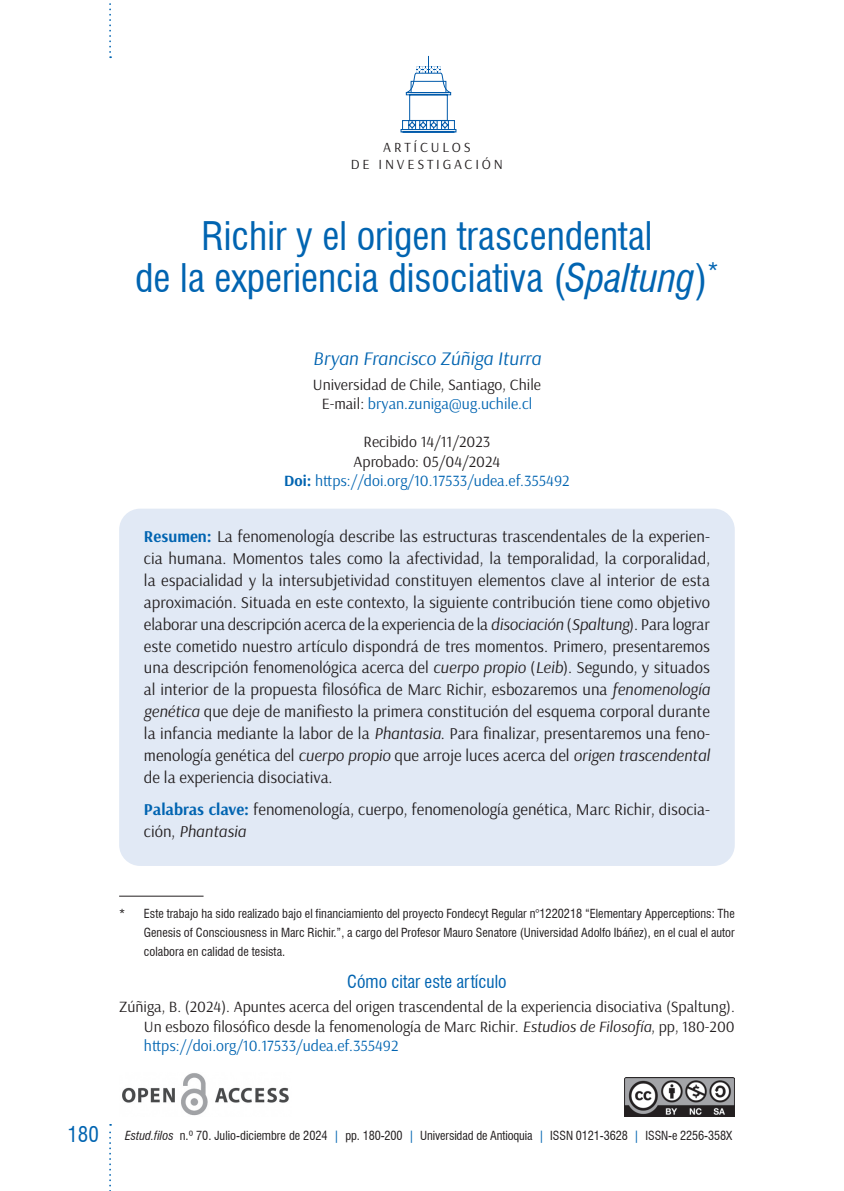
<style>
.page{position:relative;width:844px;height:1191px;background:#fff}
.page>*{position:absolute;margin:0;border:0;box-sizing:border-box;transform-origin:0 0}
.t1{font:condensed 38.5px/42px "Swiss 721 BT";color:#0164b1;text-align:center}
.t2{font:italic 19.25px "Arsenal";color:#0164b1}
.t3{font:condensed 17.5px "Swiss 721 BT";color:#0164b1}
.t4{font:16.62px/21.9px "Arsenal";color:#231f20;text-align:justify}
.t5{font:15.75px/19.2px "Arsenal";color:#231f20;text-align:justify}
.t6{font:15.75px/19.2px "Arsenal";color:#0164b1;text-align:center}
.t7{font:14px/17.5px "Arsenal";letter-spacing:.2em;color:#231f20;text-align:center}
.t8{font:condensed 12.25px/19.2px "Swiss 721 BT";color:#231f20;text-align:justify}
.s1{font-style:italic}
.s2{color:#0164b1}
.s3{color:#231f20}
.s4{font-weight:700}
.s5{font-weight:700;color:#0164b1}
.s6{font-size:21px;color:#0164b1}
</style>
<div class="page">
<svg style="left:109px;top:1124px;width:2px;height:67px"></svg>
<svg style="left:109px;top:3px;width:2px;height:55px"></svg>
<div style="left:119px;top:508px;width:615px;height:358px;background:#e1e9f5;border-radius:21px"></div>
<img style="left:624px;top:1078px;width:110px;height:38px">
<img style="left:122px;top:1073px;width:167px;height:43px">
<svg style="left:400px;top:56px;width:56px;height:76px"></svg>
<hr style="left:119px;top:895px;width:84px;height:1px;background:#231f20">
<p class="t7" style="left:351px;top:139px;width:154px">ARTÍCULOS<br>DE INVESTIGACIÓN</p>
<h1 class="t1" style="left:135px;top:215px;width:584px">Richir y el origen trascendental<br>de la experiencia disociativa (<span class="s1">Spaltung</span>)<sup>*</sup></h1>
<p class="t2" style="left:313px;top:347px;width:229px">Bryan Francisco Zúñiga Iturra</p>
<p class="t5" style="left:313px;top:375px;width:229px;text-align:center">Universidad de Chile, Santiago, Chile<br>E-mail: <span class="s2">bryan.zuniga@ug.uchile.cl</span></p>
<p class="t6" style="left:284px;top:432px;width:287px"><span class="s3">Recibido 14/11/2023<br>Aprobado: 05/04/2024<br></span><span class="s4">Doi:</span> https://doi.org/10.17533/udea.ef.355492</p>
<p class="t4" style="left:144px;top:526px;width:567px"><span class="s5">Resumen:</span> La fenomenología describe las estructuras trascendentales de la experien&shy;cia humana. Momentos tales como la afectividad, la temporalidad, la corporalidad, la espacialidad y la intersubjetividad constituyen elementos clave al interior de esta aproximación. Situada en este contexto, la siguiente contribución tiene como objetivo elaborar una descripción acerca de la experiencia de la <span class="s1">disociación</span> (<span class="s1">Spaltung</span>). Para lograr este cometido nuestro artículo dispondrá de tres momentos. Primero, presentaremos una descripción fenomenológica acerca del <span class="s1">cuerpo propio</span> (<span class="s1">Leib</span>). Segundo, y situados al interior de la propuesta filosófica de Marc Richir, esbozaremos una <span class="s1">fenomenología genética</span> que deje de manifiesto la primera constitución del esquema corporal durante la infancia mediante la labor de la <span class="s1">Phantasia</span>. Para finalizar, presentaremos una feno&shy;menología genética del <span class="s1">cuerpo propio</span> que arroje luces acerca del <span class="s1">origen trascendental </span>de la experiencia disociativa.</p>
<p class="t4" style="left:144px;top:798px;width:567px"><span class="s5">Palabras clave:</span> fenomenología, cuerpo, fenomenología genética, Marc Richir, disocia&shy;ción, <span class="s1">Phantasia</span></p>
<p class="t8" style="left:144px;top:904px;width:592px;text-indent:-25px">* Este trabajo ha sido realizado bajo el financiamiento del proyecto Fondecyt Regular n°1220218 “Elementary Apperceptions: The Genesis of Consciousness in Marc Richir.”, a cargo del Profesor Mauro Senatore (Universidad Adolfo Ibáñez), en el cual el autor colabora en calidad de tesista.</p>
<p class="t3" style="left:347px;top:971px;width:161px">Cómo citar este artículo</p>
<p class="t5" style="left:144px;top:997px;width:592px;text-indent:-25px">Zúñiga, B. (2024). Apuntes acerca del origen trascendental de la experiencia disociativa (Spaltung).<br>Un esbozo filosófico desde la fenomenología de Marc Richir. <span class="s1">Estudios de Filosofía</span>, pp, 180-200 <span class="s2">https://doi.org/10.17533/udea.ef.355492</span></p>
<p class="t8" style="left:67px;top:1125px;width:666px"><span class="s6">180</span> <span class="s1">Estud.filos</span> n.º 70. Julio-diciembre de 2024 <span class="s2">|</span> pp. 180-200 <span class="s2">|</span> Universidad de Antioquia <span class="s2">|</span> ISSN 0121-3628 <span class="s2">|</span> ISSN-e 2256-358X</p>
</div>
